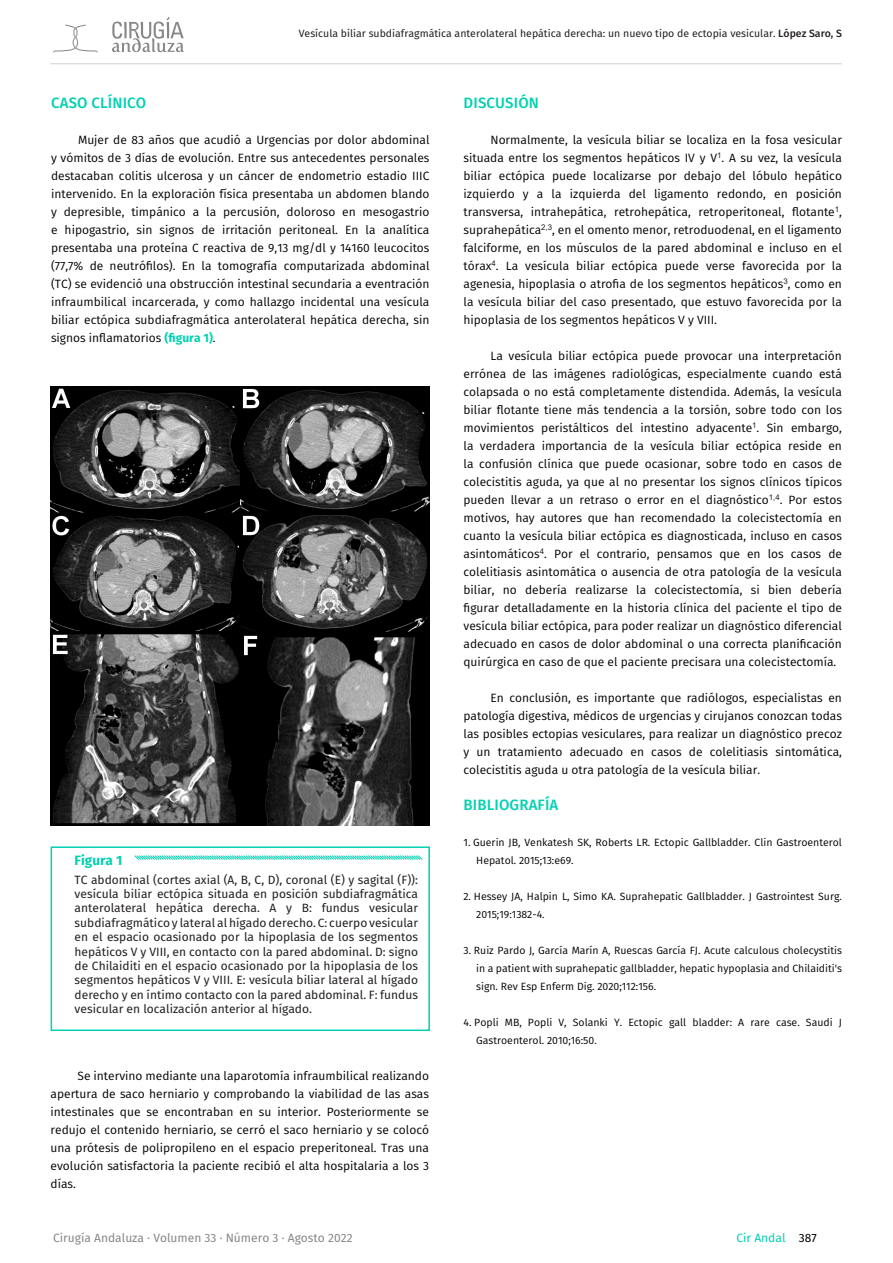
<style>
.page{position:relative;width:893px;height:1263px;background:#fff}
.page>*{position:absolute;margin:0;border:0;box-sizing:border-box;transform-origin:0 0}
.BIBLIOGRAFÍA{font:500 15px "Fira Sans";letter-spacing:.01em;color:#00d1b2}
.Pie_Foto_-_Nombre{font:700 13.5px "Fira Sans";color:#00d1b2}
.BIBLIOGRAFÍA-2{font:12px/18px "Fira Sans";color:#000;text-align:justify}
.t1{font:12px/14.4px "Fira Sans";color:#231f20;text-align:justify}
.t2{font:12px "Fira Sans";color:#878787}
.t3{font:12px "Fira Sans";color:#00d1b2}
.t4{font:10.5px/18px "Fira Sans";color:#000}
.t5{font:10.5px "Fira Sans";color:#231f20}
.s1{font-weight:500}
.s2{font-weight:700;color:#00d1b2}
.s3{color:#000}
</style>
<div class="page">
<svg style="left:53px;top:24px;width:45px;height:29px"></svg>
<svg style="left:112px;top:17px;width:72px;height:35px"></svg>
<hr style="left:50px;top:64px;width:792px;height:1px;background:#d1d1d1">
<div style="left:51px;top:846px;width:379px;height:185px;border:2px solid #00d1b2"></div>
<svg style="left:134px;top:855px;width:289px;height:5px"></svg>
<img style="left:51px;top:387px;width:378px;height:438px">
<p class="t5" style="left:299px;top:26px;width:545px">Vesícula biliar subdiafragmática anterolateral hepática derecha: un nuevo tipo de ectopia vesicular. <span class="s1">López Saro, S</span></p>
<p class="BIBLIOGRAFÍA" style="left:51px;top:91px;width:97px">CASO CLÍNICO</p>
<p class="BIBLIOGRAFÍA-2" style="left:51px;top:131px;width:380px;text-indent:27px">Mujer de 83 años que acudió a Urgencias por dolor abdominal y vómitos de 3 días de evolución. Entre sus antecedentes personales destacaban colitis ulcerosa y un cáncer de endometrio estadio IIIC intervenido. En la exploración física presentaba un abdomen blando y depresible, timpánico a la percusión, doloroso en mesogastrio e hipogastrio, sin signos de irritación peritoneal. En la analítica presentaba una proteína C reactiva de 9,13 mg/dl y 14160 leucocitos (77,7% de neutrófilos). En la tomografía computarizada abdominal (TC) se evidenció una obstrucción intestinal secundaria a eventración infraumbilical incarcerada, y como hallazgo incidental una vesícula biliar ectópica subdiafragmática anterolateral hepática derecha, sin signos inflamatorios <span class="s2">(figura 1)</span>.</p>
<p class="Pie_Foto_-_Nombre" style="left:75px;top:848px;width:49px">Figura 1</p>
<p class="t1" style="left:75px;top:872px;width:345px">TC abdominal (cortes axial (A, B, C, D), coronal (E) y sagital (F)): vesícula biliar ectópica situada en posición subdiafragmática anterolateral hepática derecha. A y B: fundus vesicular subdiafragmático y lateral al hígado derecho. C: cuerpo vesicular en el espacio ocasionado por la hipoplasia de los segmentos hepáticos V y VIII, en contacto con la pared abdominal. D: signo de Chilaiditi en el espacio ocasionado por la hipoplasia de los segmentos hepáticos V y VIII. E: vesícula biliar lateral al hígado derecho y en íntimo contacto con la pared abdominal. F: fundus vesicular en localización anterior al hígado.</p>
<p class="BIBLIOGRAFÍA-2" style="left:51px;top:1067px;width:380px;text-indent:27px">Se intervino mediante una laparotomía infraumbilical realizando apertura de saco herniario y comprobando la viabilidad de las asas intestinales que se encontraban en su interior. Posteriormente se redujo el contenido herniario, se cerró el saco herniario y se colocó una prótesis de polipropileno en el espacio preperitoneal. Tras una evolución satisfactoria la paciente recibió el alta hospitalaria a los 3 días.</p>
<p class="BIBLIOGRAFÍA" style="left:464px;top:91px;width:77px">DISCUSIÓN</p>
<p class="BIBLIOGRAFÍA-2" style="left:463px;top:131px;width:380px;text-indent:27px">Normalmente, la vesícula biliar se localiza en la fosa vesicular situada entre los segmentos hepáticos IV y V<sup>1</sup>. A su vez, la vesícula biliar ectópica puede localizarse por debajo del lóbulo hepático izquierdo y a la izquierda del ligamento redondo, en posición transversa, intrahepática, retrohepática, retroperitoneal, flotante<sup>1</sup>, suprahepática<sup>2,3</sup>, en el omento menor, retroduodenal, en el ligamento falciforme, en los músculos de la pared abdominal e incluso en el tórax<sup>4</sup>. La vesícula biliar ectópica puede verse favorecida por la agenesia, hipoplasia o atrofia de los segmentos hepáticos<sup>3</sup>, como en la vesícula biliar del caso presentado, que estuvo favorecida por la hipoplasia de los segmentos hepáticos V y VIII.</p>
<p class="BIBLIOGRAFÍA-2" style="left:463px;top:347px;width:380px;text-indent:27px">La vesícula biliar ectópica puede provocar una interpretación errónea de las imágenes radiológicas, especialmente cuando está colapsada o no está completamente distendida. Además, la vesícula biliar flotante tiene más tendencia a la torsión, sobre todo con los movimientos peristálticos del intestino adyacente<sup>1</sup>. Sin embargo, la verdadera importancia de la vesícula biliar ectópica reside en la confusión clínica que puede ocasionar, sobre todo en casos de colecistitis aguda, ya que al no presentar los signos clínicos típicos pueden llevar a un retraso o error en el diagnóstico<sup>1,4</sup>. Por estos motivos, hay autores que han recomendado la colecistectomía en cuanto la vesícula biliar ectópica es diagnosticada, incluso en casos asintomáticos<sup>4</sup>. Por el contrario, pensamos que en los casos de colelitiasis asintomática o ausencia de otra patología de la vesícula biliar, no debería realizarse la colecistectomía, si bien debería figurar detalladamente en la historia clínica del paciente el tipo de vesícula biliar ectópica, para poder realizar un diagnóstico diferencial adecuado en casos de dolor abdominal o una correcta planificación quirúrgica en caso de que el paciente precisara una colecistectomía.</p>
<p class="BIBLIOGRAFÍA-2" style="left:463px;top:689px;width:380px;text-indent:27px">En conclusión, es importante que radiólogos, especialistas en patología digestiva, médicos de urgencias y cirujanos conozcan todas las posibles ectopias vesiculares, para realizar un diagnóstico precoz y un tratamiento adecuado en casos de colelitiasis sintomática, colecistitis aguda u otra patología de la vesícula biliar.</p>
<p class="BIBLIOGRAFÍA" style="left:464px;top:793px;width:96px">BIBLIOGRAFÍA</p>
<p class="t4" style="left:476px;top:833px;width:367px;text-indent:-13px">1. Guerin JB, Venkatesh SK, Roberts LR. Ectopic Gallbladder. Clin Gastroenterol<br>Hepatol. 2015;13:e69.</p>
<p class="t4" style="left:476px;top:887px;width:367px;text-indent:-13px">2. Hessey JA, Halpin L, Simo KA. Suprahepatic Gallbladder. J Gastrointest Surg.<br>2015;19:1382-4.</p>
<p class="t4" style="left:476px;top:941px;width:367px;text-align:justify;text-indent:-13px">3. Ruiz Pardo J, García Marín A, Ruescas García FJ. Acute calculous cholecystitis in a patient with suprahepatic gallbladder, hepatic hypoplasia and Chilaiditi's sign. Rev Esp Enferm Dig. 2020;112:156.</p>
<p class="t4" style="left:476px;top:1013px;width:367px;text-indent:-13px">4. Popli MB, Popli V, Solanki Y. Ectopic gall bladder: A rare case. Saudi J<br>Gastroenterol. 2010;16:50.</p>
<p class="t2" style="left:53px;top:1229px;width:301px">Cirugía Andaluza · Volumen 33 · Número 3 · Agosto 2022</p>
<p class="t3" style="left:736px;top:1229px;width:82px">Cir Andal <span class="s3">387</span></p>
</div>
